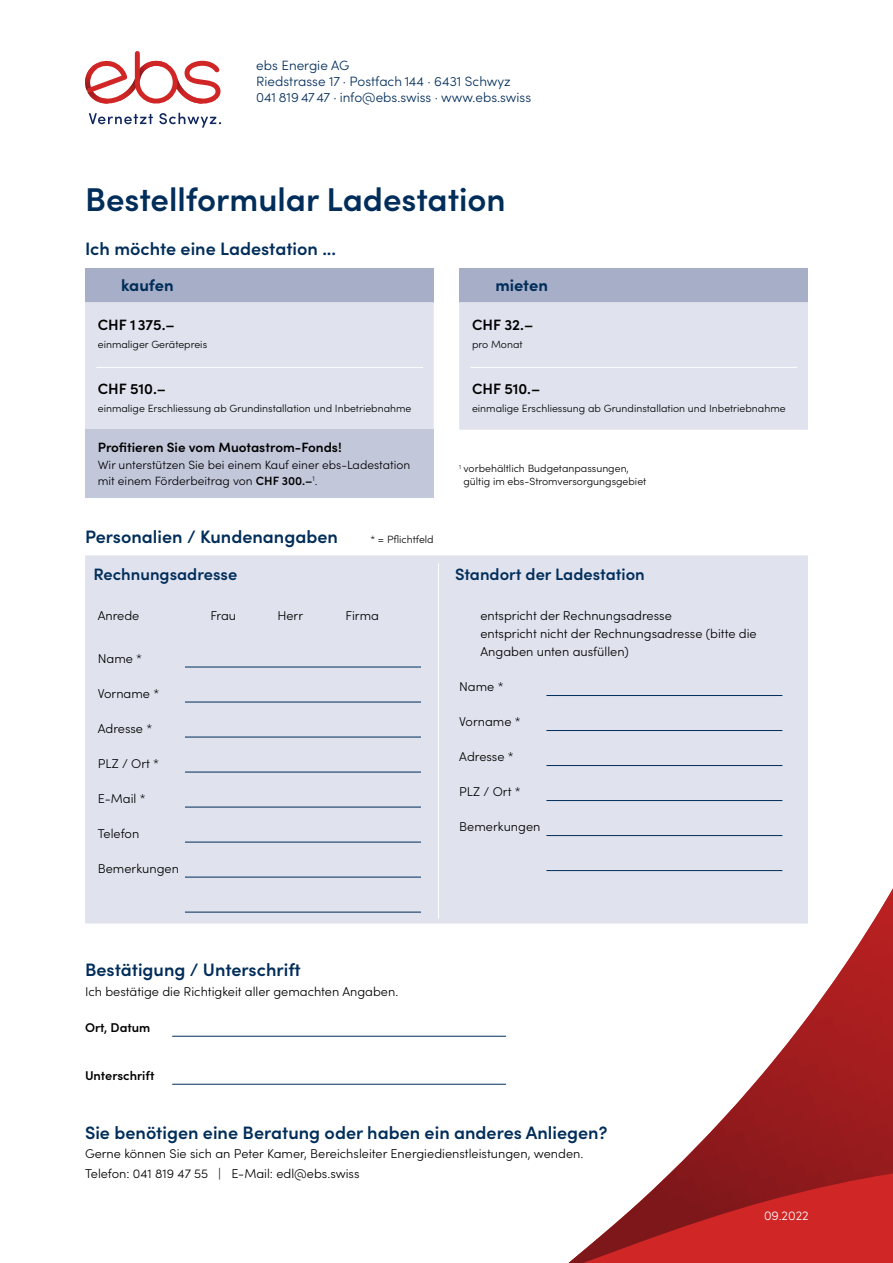
<style>
.page{position:relative;width:893px;height:1263px;background:#fff}
.page>*{position:absolute;margin:0;border:0;box-sizing:border-box;transform-origin:0 0}
.t1{font:600 33px "Sofia Pro";color:#002d5a}
.t2{font:600 18px "Sofia Pro";color:#002d5a}
.t3{font:600 16.5px "Sofia Pro";color:#002d5a}
.t4{font:700 16.5px "Sofia Pro";color:#002d5a}
.t5{font:600 15px "Sofia Pro";color:#000}
.t6{font:300 13.5px/16.2px "Sofia Pro";color:#002d5a}
.t7{font:600 13.5px "Sofia Pro";color:#000}
.t8{font:300 12.75px/18px "Sofia Pro";color:#000}
.t9{font:600 12.75px "Sofia Pro";color:#000}
.t10{font:300 12.75px "Sofia Pro";color:#fff}
.t11{font:300 12px/16.5px "Sofia Pro";color:#000}
.t12{font:300 10.5px/12.6px "Sofia Pro";color:#000}
.s1{font-weight:600}
</style>
<div class="page">
<img style="left:568px;top:888px;width:325px;height:375px">
<svg style="left:89px;top:113px;width:64px;height:11px"></svg>
<svg style="left:159px;top:113px;width:62px;height:15px"></svg>
<svg style="left:85px;top:51px;width:136px;height:53px"></svg>
<img style="left:118px;top:79px;width:18px;height:22px">
<img style="left:140px;top:61px;width:27px;height:21px">
<div style="left:85px;top:268px;width:349px;height:34px;background:#a7aec7"></div>
<div style="left:85px;top:302px;width:349px;height:128px;background:#e0e2ed"></div>
<div style="left:85px;top:430px;width:349px;height:68px;background:#c3c7da"></div>
<div style="left:459px;top:268px;width:349px;height:34px;background:#a7aec7"></div>
<div style="left:459px;top:302px;width:349px;height:128px;background:#e0e2ed"></div>
<hr style="left:96px;top:367px;width:327px;height:1px;background:#fff">
<hr style="left:470px;top:367px;width:327px;height:1px;background:#fff">
<div style="left:85px;top:555px;width:723px;height:368px;background:#e0e2ed"></div>
<hr style="left:546px;top:695px;width:236px;height:1px;background:#002d5a">
<hr style="left:546px;top:730px;width:236px;height:1px;background:#002d5a">
<hr style="left:546px;top:765px;width:236px;height:1px;background:#002d5a">
<hr style="left:546px;top:800px;width:236px;height:1px;background:#002d5a">
<hr style="left:546px;top:835px;width:236px;height:1px;background:#002d5a">
<hr style="left:546px;top:870px;width:236px;height:1px;background:#002d5a">
<hr style="left:185px;top:667px;width:236px;height:1px;background:#002d5a">
<hr style="left:185px;top:702px;width:236px;height:1px;background:#002d5a">
<hr style="left:185px;top:737px;width:236px;height:1px;background:#002d5a">
<hr style="left:185px;top:772px;width:236px;height:1px;background:#002d5a">
<hr style="left:185px;top:807px;width:236px;height:1px;background:#002d5a">
<hr style="left:185px;top:842px;width:236px;height:1px;background:#002d5a">
<hr style="left:185px;top:877px;width:236px;height:1px;background:#002d5a">
<hr style="left:185px;top:912px;width:236px;height:1px;background:#002d5a">
<hr style="left:438px;top:563px;width:1px;height:355px;background:#fff">
<hr style="left:172px;top:1036px;width:334px;height:1px;background:#002d5a">
<hr style="left:172px;top:1084px;width:334px;height:1px;background:#002d5a">
<p class="t6" style="left:256px;top:56px;width:276px">ebs Energie AG<br>Riedstrasse 17 · Postfach 144 · 6431 Schwyz<br>041 819 47 47 · info@ebs.swiss · www.ebs.swiss</p>
<h1 class="t1" style="left:85px;top:174px;width:422px">Bestellformular Ladestation</h1>
<h2 class="t2" style="left:85px;top:235px;width:253px">Ich möchte eine Ladestation ...</h2>
<p class="t4" style="left:121px;top:272px;width:54px">kaufen</p>
<p class="t5" style="left:98px;top:314px;width:78px">CHF 1375.–</p>
<p class="t12" style="left:98px;top:338px;width:111px">einmaliger Gerätepreis</p>
<p class="t5" style="left:98px;top:378px;width:70px">CHF 510.–</p>
<p class="t12" style="left:98px;top:402px;width:315px">einmalige Erschliessung ab Grundinstallation und Inbetriebnahme</p>
<p class="t7" style="left:98px;top:437px;width:245px">Profitieren Sie vom Muotastrom-Fonds!</p>
<p class="t11" style="left:98px;top:455px;width:314px">Wir unterstützen Sie bei einem Kauf einer ebs-Ladestation mit einem Förderbeitrag von <span class="s1">CHF 300.–</span><sup>1</sup>.</p>
<p class="t4" style="left:495px;top:272px;width:54px">mieten</p>
<p class="t5" style="left:472px;top:314px;width:63px">CHF 32.–</p>
<p class="t12" style="left:472px;top:338px;width:52px">pro Monat</p>
<p class="t5" style="left:472px;top:378px;width:70px">CHF 510.–</p>
<p class="t12" style="left:472px;top:402px;width:315px">einmalige Erschliessung ab Grundinstallation und Inbetriebnahme</p>
<p class="t12" style="left:463px;top:462px;width:184px;text-indent:-4px"><sup>1</sup> vorbehältlich Budgetanpassungen, gültig im ebs-Stromversorgungsgebiet</p>
<h2 class="t2" style="left:85px;top:523px;width:254px">Personalien / Kundenangaben</h2>
<p class="t3" style="left:94px;top:562px;width:145px">Rechnungsadresse</p>
<p class="t3" style="left:455px;top:562px;width:191px">Standort der Ladestation</p>
<p class="t8" style="left:98px;top:606px;width:43px">Anrede</p>
<p class="t8" style="left:210px;top:606px;width:27px">Frau</p>
<p class="t8" style="left:277px;top:606px;width:27px">Herr</p>
<p class="t8" style="left:345px;top:606px;width:35px">Firma</p>
<p class="t8" style="left:480px;top:606px;width:278px">entspricht der Rechnungsadresse<br>entspricht nicht der Rechnungsadresse (bitte die<br>Angaben unten ausfüllen)</p>
<p class="t8" style="left:459px;top:677px;width:46px">Name *</p>
<p class="t8" style="left:459px;top:712px;width:63px">Vorname *</p>
<p class="t8" style="left:459px;top:747px;width:56px">Adresse *</p>
<p class="t8" style="left:459px;top:782px;width:63px">PLZ / Ort *</p>
<p class="t8" style="left:459px;top:817px;width:83px">Bemerkungen</p>
<p class="t12" style="left:370px;top:532px;width:65px">* = Pflichtfeld</p>
<p class="t8" style="left:98px;top:648px;width:46px">Name *</p>
<p class="t8" style="left:98px;top:683px;width:63px">Vorname *</p>
<p class="t8" style="left:98px;top:718px;width:56px">Adresse *</p>
<p class="t8" style="left:98px;top:753px;width:63px">PLZ / Ort *</p>
<p class="t8" style="left:98px;top:788px;width:49px">E-Mail *</p>
<p class="t8" style="left:98px;top:823px;width:43px">Telefon</p>
<p class="t8" style="left:98px;top:858px;width:83px">Bemerkungen</p>
<h2 class="t2" style="left:85px;top:956px;width:217px">Bestätigung / Unterschrift</h2>
<p class="t8" style="left:85px;top:982px;width:315px">Ich bestätige die Richtigkeit aller gemachten Angaben.</p>
<p class="t9" style="left:85px;top:1018px;width:67px">Ort, Datum</p>
<p class="t9" style="left:85px;top:1066px;width:71px">Unterschrift</p>
<h2 class="t2" style="left:85px;top:1119px;width:524px">Sie benötigen eine Beratung oder haben ein anderes Anliegen?</h2>
<p class="t8" style="left:85px;top:1143px;width:500px;line-height:19.5px">Gerne können Sie sich an Peter Kamer, Bereichsleiter Energiedienstleistungen, wenden.<br>Telefon: 041 819 47 55 | E-Mail: edl@ebs.swiss</p>
<p class="t10" style="left:764px;top:1207px;width:46px">09.2022</p>
</div>
